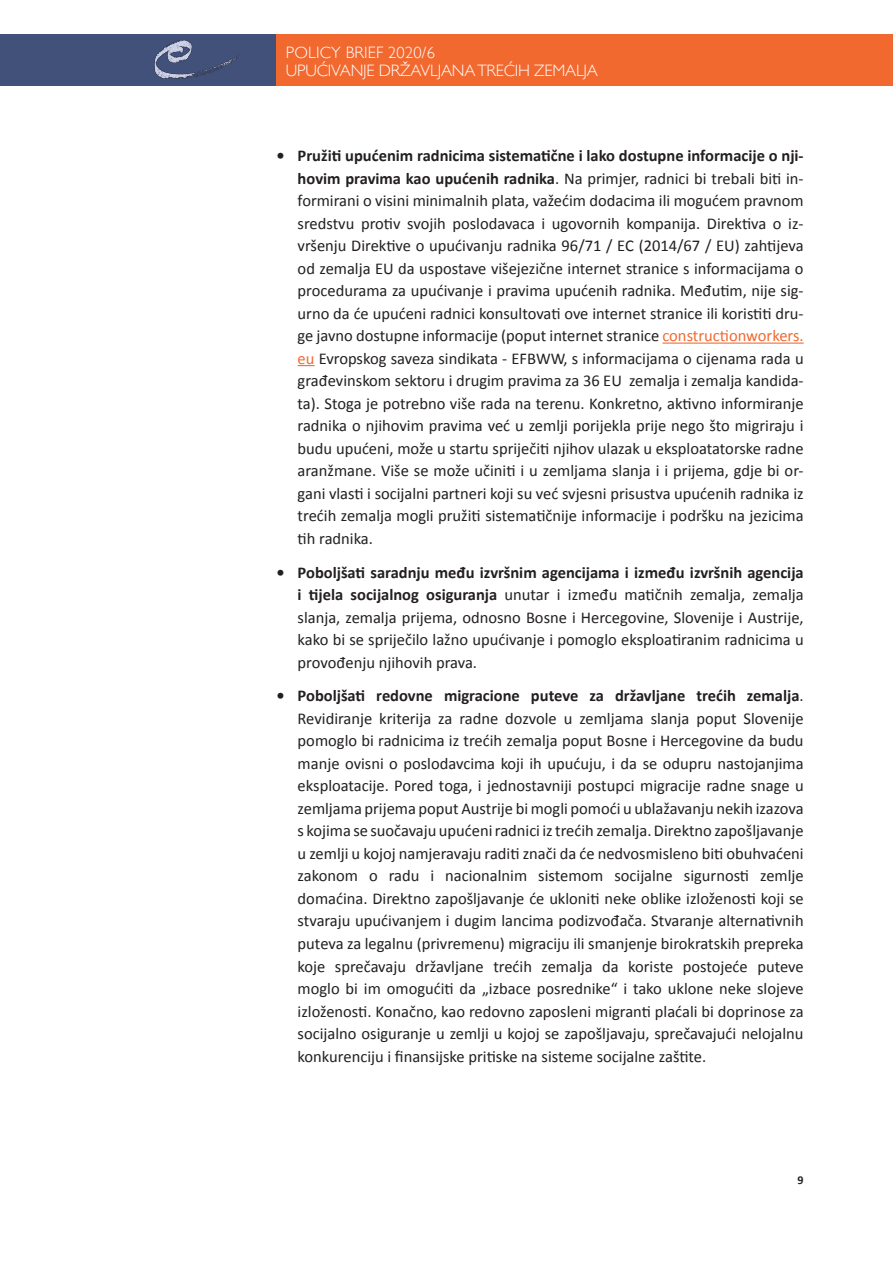
<style>
.page{position:relative;width:893px;height:1263px;background:#fff}
.page>*{position:absolute;margin:0;border:0;box-sizing:border-box;transform-origin:0 0}
.t1{font:16.5px/22.5px "Calibri";color:#231f20;text-align:justify}
.t2{font:300 16.5px/18px "Gill Sans";letter-spacing:-.01em;color:#fff}
.t3{font:700 12px "Calibri";color:#231f20}
.s1{font-weight:700}
.s2{color:#f26930}
</style>
<div class="page">
<div style="left:0;top:34px;width:276px;height:51px;background:#41517a"></div>
<img style="left:154px;top:40px;width:85px;height:39px">
<div style="left:276px;top:34px;width:617px;height:51px;background:#f26930"></div>
<hr style="left:662px;top:343px;width:142px;height:1px;background:#f26930">
<svg style="left:298px;top:365px;width:17px;height:1px"></svg>
<p class="t2" style="left:286px;top:43px;width:313px">POLICY BRIEF 2020/6<br>UPUĆIVANJE DRŽAVLJANA TREĆIH ZEMALJA</p>
<p class="t1" style="left:298px;top:144px;width:507px;text-indent:-21px"><span class="s1">• Pružiti upućenim radnicima sistematične i lako dostupne informacije o nji&shy;hovim pravima kao upućenih radnika</span>. Na primjer, radnici bi trebali biti in&shy;formirani o visini minimalnih plata, važećim dodacima ili mogućem pravnom sredstvu protiv svojih poslodavaca i ugovornih kompanija. Direktiva o iz&shy;vršenju Direktive o upućivanju radnika 96/71 / EC (2014/67 / EU) zahtijeva od zemalja EU da uspostave višejezične internet stranice s informacijama o procedurama za upućivanje i pravima upućenih radnika. Međutim, nije sig&shy;urno da će upućeni radnici konsultovati ove internet stranice ili koristiti dru&shy;ge javno dostupne informacije (poput internet stranice <span class="s2">constructionworkers. eu</span> Evropskog saveza sindikata - EFBWW, s informacijama o cijenama rada u građevinskom sektoru i drugim pravima za 36 EU zemalja i zemalja kandida&shy;ta). Stoga je potrebno više rada na terenu. Konkretno, aktivno informiranje radnika o njihovim pravima već u zemlji porijekla prije nego što migriraju i budu upućeni, može u startu spriječiti njihov ulazak u eksploatatorske radne aranžmane. Više se može učiniti i u zemljama slanja i i prijema, gdje bi or&shy;gani vlasti i socijalni partneri koji su već svjesni prisustva upućenih radnika iz trećih zemalja mogli pružiti sistematičnije informacije i podršku na jezicima tih radnika.</p>
<p class="t1" style="left:298px;top:560px;width:507px;text-indent:-21px"><span class="s1">• Poboljšati saradnju među izvršnim agencijama i između izvršnih agencija i tijela socijalnog osiguranja</span> unutar i između matičnih zemalja, zemalja slanja, zemalja prijema, odnosno Bosne i Hercegovine, Slovenije i Austrije, kako bi se spriječilo lažno upućivanje i pomoglo eksploatiranim radnicima u provođenju njihovih prava.</p>
<p class="t1" style="left:298px;top:684px;width:507px;text-indent:-21px"><span class="s1">• Poboljšati redovne migracione puteve za državljane trećih zemalja</span>.<br>Revidiranje kriterija za radne dozvole u zemljama slanja poput Slovenije pomoglo bi radnicima iz trećih zemalja poput Bosne i Hercegovine da budu manje ovisni o poslodavcima koji ih upućuju, i da se odupru nastojanjima eksploatacije. Pored toga, i jednostavniji postupci migracije radne snage u zemljama prijema poput Austrije bi mogli pomoći u ublažavanju nekih izazova s kojima se suočavaju upućeni radnici iz trećih zemalja. Direktno zapošljavanje u zemlji u kojoj namjeravaju raditi znači da će nedvosmisleno biti obuhvaćeni zakonom o radu i nacionalnim sistemom socijalne sigurnosti zemlje domaćina. Direktno zapošljavanje će ukloniti neke oblike izloženosti koji se stvaraju upućivanjem i dugim lancima podizvođača. Stvaranje alternativnih puteva za legalnu (privremenu) migraciju ili smanjenje birokratskih prepreka koje sprečavaju državljane trećih zemalja da koriste postojeće puteve moglo bi im omogućiti da „izbace posrednike“ i tako uklone neke slojeve izloženosti. Konačno, kao redovno zaposleni migranti plaćali bi doprinose za socijalno osiguranje u zemlji u kojoj se zapošljavaju, sprečavajući nelojalnu konkurenciju i finansijske pritiske na sisteme socijalne zaštite.</p>
<p class="t3" style="left:798px;top:1172px;width:8px">9</p>
</div>
